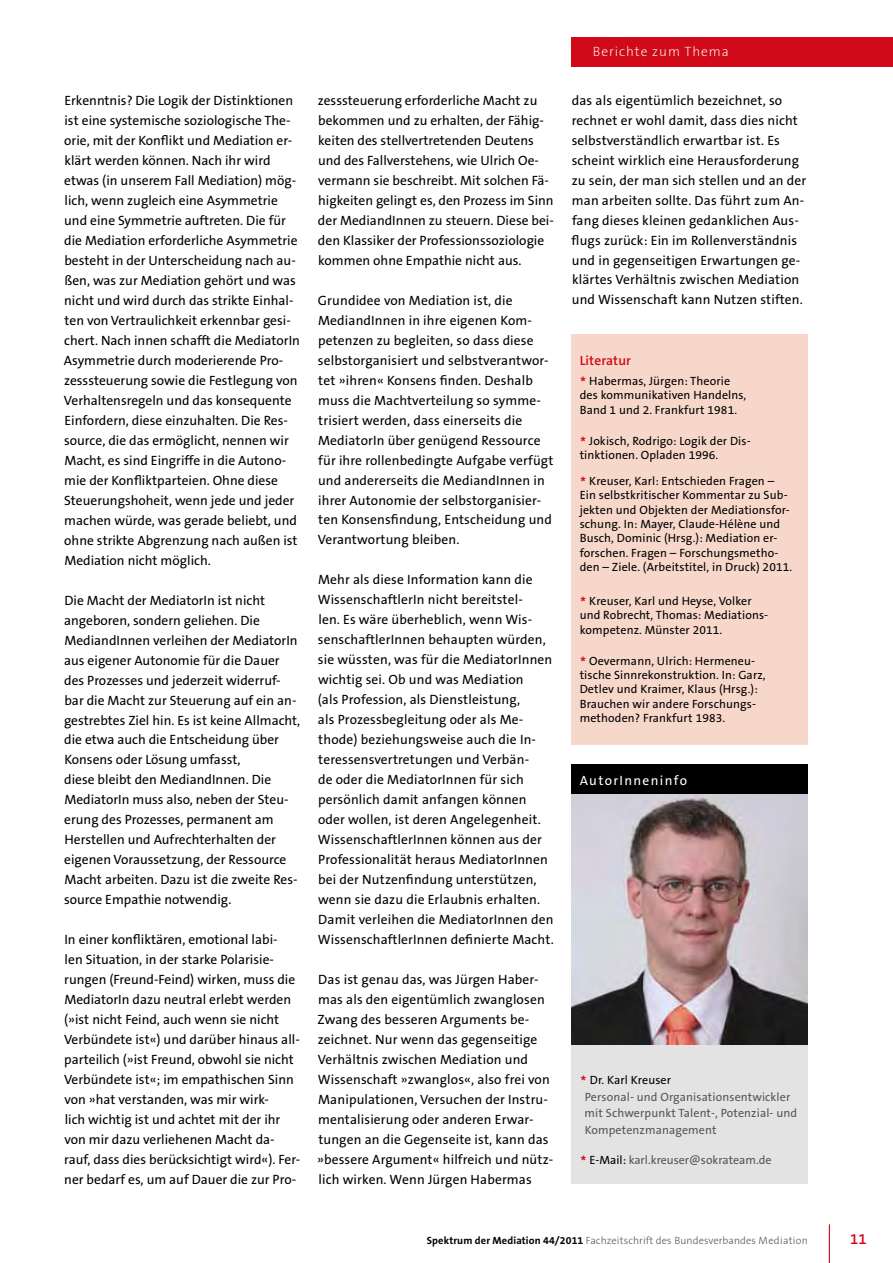
<style>
.page{position:relative;width:893px;height:1263px;background:#fff}
.page>*{position:absolute;margin:0;border:0;box-sizing:border-box;transform-origin:0 0}
.t1{font:600 15px "The Sans B6";color:#d10a19}
.t2{font:13.5px/20px "The Sans B5 Plain";color:#000}
.t3{font:200 13.5px "The Sans B2";letter-spacing:.07em;color:#fff}
.t4{font:13.5px "The Sans B5 Plain";letter-spacing:.1em;color:#fff}
.t5{font:600 13.5px "The Sans B6";letter-spacing:.01em;color:#d10a19}
.t6{font:12px/14.4px "The Sans B5 Plain";letter-spacing:.01em;color:#000}
.t7{font:12px/16.5px "The Sans B5 Plain";letter-spacing:.01em;color:#565655}
.t8{font:300 10.5px "The Sans B3";letter-spacing:.01em;color:#565655}
.s1{font-family:"Frutiger";font-weight:700;color:#d10a19}
.s2{color:#000}
.s3{font-family:"The Sans B7";font-weight:700;color:#000}
</style>
<div class="page">
<div style="left:571px;top:37px;width:322px;height:30px;background:#d10a19"></div>
<hr style="left:829px;top:1224px;width:1px;height:39px;background:#d10a19">
<div style="left:571px;top:965px;width:237px;height:219px;background:#e3e3e3"></div>
<img style="left:571px;top:794px;width:237px;height:250px">
<div style="left:571px;top:765px;width:237px;height:29px;background:#000"></div>
<div style="left:571px;top:334px;width:237px;height:411px;background:#f7d7ca"></div>
<p class="t2" style="left:64px;top:91px;width:238px">Erkenntnis? Die Logik der Distinktionen ist eine systemische soziologische The&shy;orie, mit der Konflikt und Mediation er&shy;klärt werden können. Nach ihr wird etwas (in unserem Fall Mediation) mög&shy;lich, wenn zugleich eine Asymmetrie und eine Symmetrie auftreten. Die für die Mediation erforderliche Asymmetrie besteht in der Unterscheidung nach au&shy;ßen, was zur Mediation gehört und was nicht und wird durch das strikte Einhal&shy;ten von Vertraulichkeit erkennbar gesi&shy;chert. Nach innen schafft die MediatorIn Asymmetrie durch moderierende Pro&shy;zesssteuerung sowie die Festlegung von Verhaltensregeln und das konsequente Einfordern, diese einzuhalten. Die Res&shy;source, die das ermöglicht, nennen wir Macht, es sind Eingriffe in die Autono&shy;mie der Konfliktparteien. Ohne diese Steuerungshoheit, wenn jede und jeder machen würde, was gerade beliebt, und ohne strikte Abgrenzung nach außen ist Mediation nicht möglich.</p>
<p class="t2" style="left:64px;top:591px;width:238px">Die Macht der MediatorIn ist nicht angeboren, sondern geliehen. Die MediandInnen verleihen der MediatorIn aus eigener Autonomie für die Dauer des Prozesses und jederzeit widerruf&shy;bar die Macht zur Steuerung auf ein an&shy;gestrebtes Ziel hin. Es ist keine Allmacht, die etwa auch die Entscheidung über Konsens oder Lösung umfasst,<br>diese bleibt den MediandInnen. Die MediatorIn muss also, neben der Steu&shy;erung des Prozesses, permanent am Herstellen und Aufrechterhalten der eigenen Voraussetzung, der Ressource Macht arbeiten. Dazu ist die zweite Res&shy;source Empathie notwendig.</p>
<p class="t2" style="left:64px;top:930px;width:238px">In einer konfliktären, emotional labi-<br>len Situation, in der starke Polarisie&shy;rungen (Freund-Feind) wirken, muss die MediatorIn dazu neutral erlebt werden (»ist nicht Feind, auch wenn sie nicht Verbündete ist«) und darüber hinaus all&shy;parteilich (»ist Freund, obwohl sie nicht Verbündete ist«; im empathischen Sinn von »hat verstanden, was mir wirk-<br>lich wichtig ist und achtet mit der ihr von mir dazu verliehenen Macht da&shy;rauf, dass dies berücksichtigt wird«). Fer&shy;ner bedarf es, um auf Dauer die zur Pro-</p>
<p class="t2" style="left:318px;top:91px;width:237px">zesssteuerung erforderliche Macht zu bekommen und zu erhalten, der Fähig&shy;keiten des stellvertretenden Deutens und des Fallverstehens, wie Ulrich Oe&shy;vermann sie beschreibt. Mit solchen Fä&shy;higkeiten gelingt es, den Prozess im Sinn der MediandInnen zu steuern. Diese bei&shy;den Klassiker der Professionssoziologie kommen ohne Empathie nicht aus.</p>
<p class="t2" style="left:318px;top:291px;width:237px">Grundidee von Mediation ist, die MediandInnen in ihre eigenen Kom&shy;petenzen zu begleiten, so dass diese selbstorganisiert und selbstverantwor&shy;tet »ihren« Konsens finden. Deshalb muss die Machtverteilung so symme&shy;trisiert werden, dass einerseits die MediatorIn über genügend Ressource für ihre rollenbedingte Aufgabe verfügt und andererseits die MediandInnen in ihrer Autonomie der selbstorganisier&shy;ten Konsensfindung, Entscheidung und Verantwortung bleiben.</p>
<p class="t2" style="left:318px;top:570px;width:238px">Mehr als diese Information kann die WissenschaftlerIn nicht bereitstel-<br>len. Es wäre überheblich, wenn Wis&shy;senschaftlerInnen behaupten würden, sie wüssten, was für die MediatorInnen wichtig sei. Ob und was Mediation<br>(als Profession, als Dienstleistung,<br>als Prozessbegleitung oder als Me&shy;thode) beziehungsweise auch die In&shy;teressensvertretungen und Verbän-<br>de oder die MediatorInnen für sich persönlich damit anfangen können oder wollen, ist deren Angelegenheit.<br>WissenschaftlerInnen können aus der Professionalität heraus MediatorInnen bei der Nutzenfindung unterstützen, wenn sie dazu die Erlaubnis erhalten.<br>Damit verleihen die MediatorInnen den WissenschaftlerInnen definierte Macht.</p>
<p class="t2" style="left:317px;top:970px;width:238px">Das ist genau das, was Jürgen Haber&shy;mas als den eigentümlich zwanglosen Zwang des besseren Arguments be&shy;zeichnet. Nur wenn das gegenseitige Verhältnis zwischen Mediation und Wissenschaft »zwanglos«, also frei von Manipulationen, Versuchen der Instru&shy;mentalisierung oder anderen Erwar&shy;tungen an die Gegenseite ist, kann das »bessere Argument« hilfreich und nütz&shy;lich wirken. Wenn Jürgen Habermas</p>
<p class="t3" style="left:593px;top:44px;width:137px">Berichte zum Thema</p>
<p class="t2" style="left:572px;top:91px;width:236px">das als eigentümlich bezeichnet, so rechnet er wohl damit, dass dies nicht selbstverständlich erwartbar ist. Es scheint wirklich eine Herausforderung zu sein, der man sich stellen und an der man arbeiten sollte. Das führt zum An&shy;fang dieses kleinen gedanklichen Aus&shy;flugs zurück: Ein im Rollenverständnis und in gegenseitigen Erwartungen ge&shy;klärtes Verhältnis zwischen Mediation und Wissenschaft kann Nutzen stiften.</p>
<p class="t5" style="left:580px;top:353px;width:53px">Literatur</p>
<p class="t6" style="left:580px;top:374px;width:168px"><span class="s1">*</span> Habermas, Jürgen: Theorie des kommunikativen Handelns,<br>Band 1 und 2. Frankfurt 1981.</p>
<p class="t6" style="left:580px;top:434px;width:171px"><span class="s1">*</span> Jokisch, Rodrigo: Logik der Dis&shy;tinktionen. Opladen 1996.</p>
<p class="t6" style="left:580px;top:474px;width:214px"><span class="s1">*</span> Kreuser, Karl: Entschieden Fragen – Ein selbstkritischer Kommentar zu Sub&shy;jekten und Objekten der Mediationsfor&shy;schung. In: Mayer, Claude-Hélène und Busch, Dominic (Hrsg.): Mediation er&shy;forschen. Fragen – Forschungsmetho&shy;den – Ziele. (Arbeitstitel, in Druck) 2011.</p>
<p class="t6" style="left:580px;top:594px;width:189px"><span class="s1">*</span> Kreuser, Karl und Heyse, Volker und Robrecht, Thomas: Mediations&shy;kompetenz. Münster 2011.</p>
<p class="t6" style="left:580px;top:654px;width:187px"><span class="s1">*</span> Oevermann, Ulrich: Hermeneu&shy;tische Sinnrekonstruktion. In: Garz, Detlev und Kraimer, Klaus (Hrsg.):<br>Brauchen wir andere Forschungs&shy;methoden? Frankfurt 1983.</p>
<p class="t4" style="left:580px;top:773px;width:109px">AutorInneninfo</p>
<p class="t7" style="left:585px;top:1072px;width:214px;text-indent:-4px"><span class="s1">*</span> <span class="s2">Dr. Karl Kreuser<br></span>Personal- und Organisationsentwickler mit Schwerpunkt Talent-, Potenzial- und<br>Kompetenzmanagement</p>
<p class="t7" style="left:580px;top:1152px;width:193px"><span class="s1">*</span> <span class="s2">E-Mail:</span> karl.kreuser@sokrateam.de</p>
<p class="t8" style="left:427px;top:1235px;width:382px"><span class="s3">Spektrum der Mediation 44/2011</span> Fachzeitschrift des Bundesverbandes Mediation</p>
<p class="t1" style="left:850px;top:1231px;width:18px">11</p>
</div>
